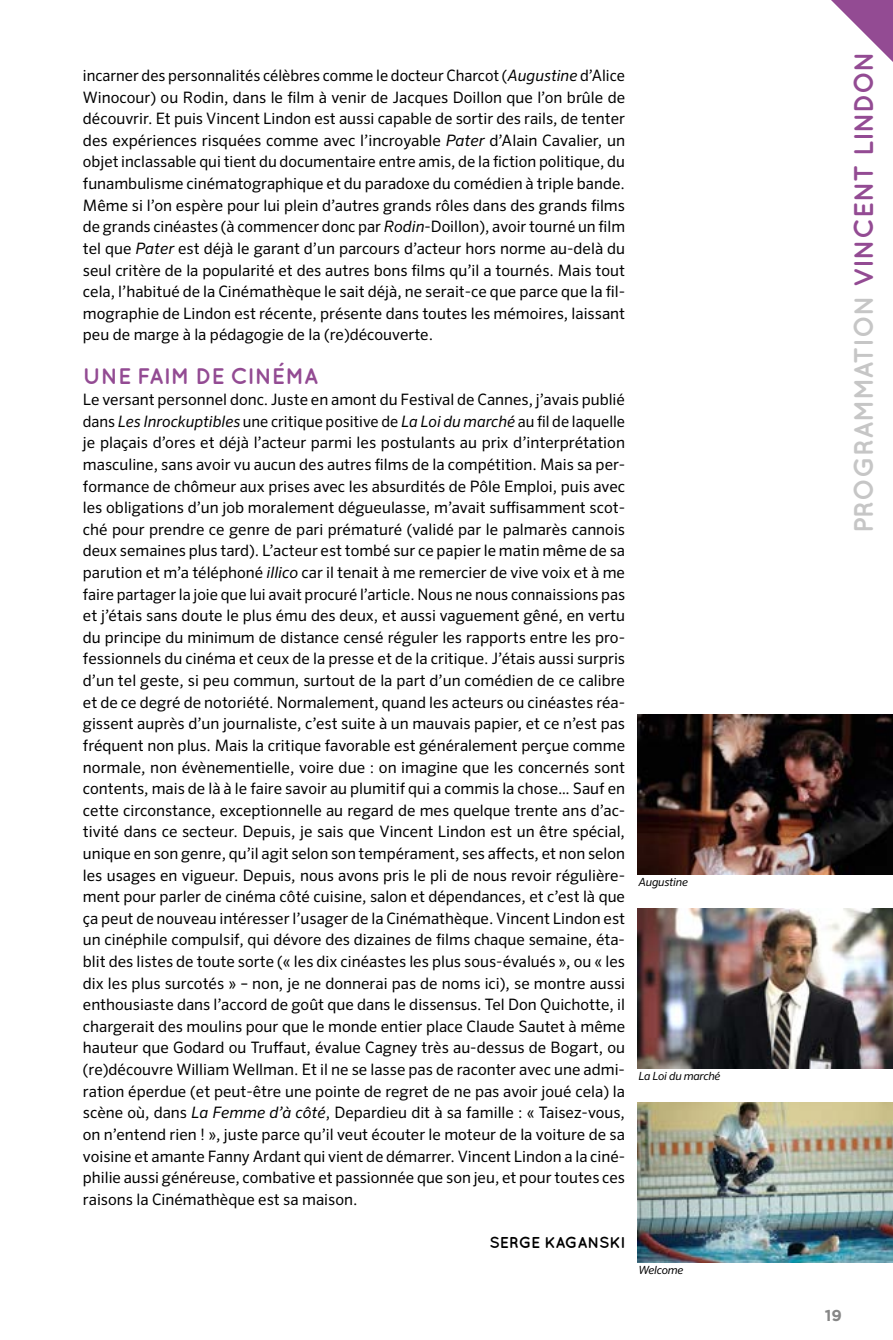
<style>
.page{position:relative;width:893px;height:1340px;background:#fff}
.page>*{position:absolute;margin:0;border:0;box-sizing:border-box;transform-origin:0 0}
.t1{font:700 27px "Quicksand";color:#c6c6c6}
.t2{font:700 22.5px "Quicksand";letter-spacing:-.01em;color:#934b93}
.t3{font:15.75px/21.6px "Sero Pro";color:#000;text-align:justify}
.t4{font:700 15.75px "Quicksand";letter-spacing:-.01em;color:#000}
.t5{font:700 15.75px "Gotham HTF";color:#878787}
.t6{font:italic 11.25px "Sero Pro";letter-spacing:-.02em;color:#000}
.s1{font-style:italic}
.s2{color:#934b93}
</style>
<div class="page">
<img style="left:638px;top:1102px;width:255px;height:160px">
<img style="left:638px;top:908px;width:255px;height:160px">
<img style="left:638px;top:714px;width:255px;height:160px">
<svg style="left:831px;top:0;width:62px;height:62px"></svg>
<p class="t3" style="left:83px;top:64px;width:544px">incarner des personnalités célèbres comme le docteur Charcot (<span class="s1">Augustine</span> d’Alice Winocour) ou Rodin, dans le film à venir de Jacques Doillon que l’on brûle de découvrir. Et puis Vincent Lindon est aussi capable de sortir des rails, de tenter des expériences risquées comme avec l’incroyable <span class="s1">Pater</span> d’Alain Cavalier, un objet inclassable qui tient du documentaire entre amis, de la fiction politique, du funambulisme cinématographique et du paradoxe du comédien à triple bande.<br>Même si l’on espère pour lui plein d’autres grands rôles dans des grands films de grands cinéastes (à commencer donc par <span class="s1">Rodin</span>-Doillon), avoir tourné un film tel que <span class="s1">Pater</span> est déjà le garant d’un parcours d’acteur hors norme au-delà du seul critère de la popularité et des autres bons films qu’il a tournés. Mais tout cela, l’habitué de la Cinémathèque le sait déjà, ne serait-ce que parce que la fil&shy;mographie de Lindon est récente, présente dans toutes les mémoires, laissant peu de marge à la pédagogie de la (re)découverte.</p>
<h2 class="t2" style="left:83px;top:362px;width:237px">UNE FAIM DE CINÉMA</h2>
<p class="t3" style="left:83px;top:388px;width:544px">Le versant personnel donc. Juste en amont du Festival de Cannes, j’avais publié dans <span class="s1">Les Inrockuptibles</span> une critique positive de <span class="s1">La Loi du marché</span> au fil de laquelle je plaçais d’ores et déjà l’acteur parmi les postulants au prix d’interprétation masculine, sans avoir vu aucun des autres films de la compétition. Mais sa per&shy;formance de chômeur aux prises avec les absurdités de Pôle Emploi, puis avec les obligations d’un job moralement dégueulasse, m’avait suffisamment scot&shy;ché pour prendre ce genre de pari prématuré (validé par le palmarès cannois deux semaines plus tard). L’acteur est tombé sur ce papier le matin même de sa parution et m’a téléphoné <span class="s1">illico</span> car il tenait à me remercier de vive voix et à me faire partager la joie que lui avait procuré l’article. Nous ne nous connaissions pas et j’étais sans doute le plus ému des deux, et aussi vaguement gêné, en vertu du principe du minimum de distance censé réguler les rapports entre les pro&shy;fessionnels du cinéma et ceux de la presse et de la critique. J’étais aussi surpris d’un tel geste, si peu commun, surtout de la part d’un comédien de ce calibre et de ce degré de notoriété. Normalement, quand les acteurs ou cinéastes réa&shy;gissent auprès d’un journaliste, c’est suite à un mauvais papier, et ce n’est pas fréquent non plus. Mais la critique favorable est généralement perçue comme normale, non évènementielle, voire due : on imagine que les concernés sont contents, mais de là à le faire savoir au plumitif qui a commis la chose… Sauf en cette circonstance, exceptionnelle au regard de mes quelque trente ans d’ac&shy;tivité dans ce secteur. Depuis, je sais que Vincent Lindon est un être spécial, unique en son genre, qu’il agit selon son tempérament, ses affects, et non selon les usages en vigueur. Depuis, nous avons pris le pli de nous revoir régulière&shy;ment pour parler de cinéma côté cuisine, salon et dépendances, et c’est là que ça peut de nouveau intéresser l’usager de la Cinémathèque. Vincent Lindon est un cinéphile compulsif, qui dévore des dizaines de films chaque semaine, éta&shy;blit des listes de toute sorte (« les dix cinéastes les plus sous-évalués », ou « les dix les plus surcotés » – non, je ne donnerai pas de noms ici), se montre aussi enthousiaste dans l’accord de goût que dans le dissensus. Tel Don Quichotte, il chargerait des moulins pour que le monde entier place Claude Sautet à même hauteur que Godard ou Truffaut, évalue Cagney très au-dessus de Bogart, ou (re)découvre William Wellman. Et il ne se lasse pas de raconter avec une admi&shy;ration éperdue (et peut-être une pointe de regret de ne pas avoir joué cela) la scène où, dans <span class="s1">La Femme d’à côté</span>, Depardieu dit à sa famille : « Taisez-vous, on n’entend rien ! », juste parce qu’il veut écouter le moteur de la voiture de sa voisine et amante Fanny Ardant qui vient de démarrer. Vincent Lindon a la ciné&shy;philie aussi généreuse, combative et passionnée que son jeu, et pour toutes ces raisons la Cinémathèque est sa maison.</p>
<p class="t4" style="left:490px;top:1232px;width:137px">SERGE KAGANSKI</p>
<p class="t6" style="left:638px;top:875px;width:51px">Augustine</p>
<p class="t6" style="left:638px;top:1069px;width:84px">La Loi du marché</p>
<p class="t6" style="left:638px;top:1263px;width:47px">Welcome</p>
<h1 class="t1" style="left:847px;top:533px;width:484px;rotate:-90deg">PROGRAMMATION <span class="s2">VINCENT LINDON</span></h1>
<p class="t5" style="left:825px;top:1306px;width:19px">19</p>
</div>
